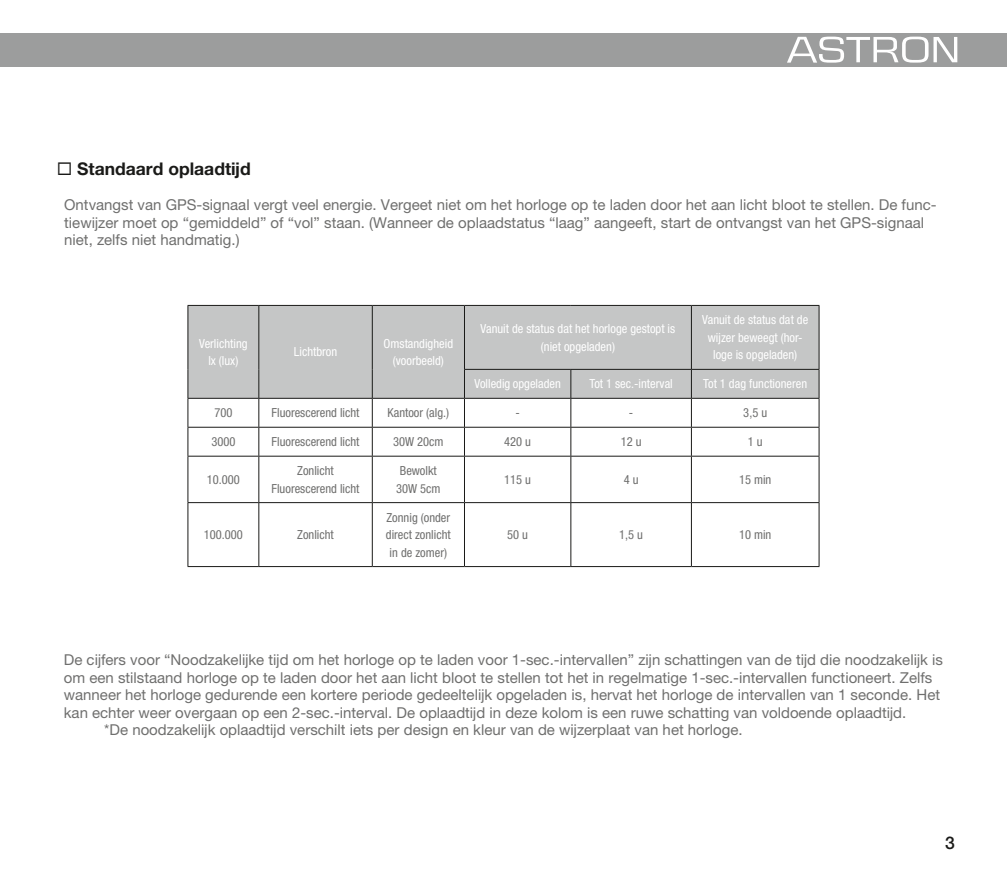
<style>
.page{position:relative;width:1007px;height:872px;background:#fff}
.page>*{position:absolute;margin:0;border:0;box-sizing:border-box;transform-origin:0 0}
.t1{font:700 17.5px "Helvetica Neue LT Pro";color:#1a1a18}
.t2{font:500 17.5px "Helvetica Neue LT Pro";color:#1a1a18}
.t3{font:15px/17.5px "Helvetica Neue LT Pro";color:#6f6f6e}
.t4{font:condensed 12.5px/17.5px "Helvetica Neue LT Pro";color:#fff;text-align:center}
.t5{font:condensed 12.5px/17.5px "Helvetica Neue LT Pro";color:#6f6f6e;text-align:center}
</style>
<div class="page">
<div style="left:0;top:33px;width:1006px;height:33px;background:#9c9d9d"></div>
<svg style="left:787px;top:37px;width:170px;height:26px"></svg>
<div style="left:188px;top:306px;width:630px;height:92px;background:#c5c6c6"></div>
<hr style="left:187px;top:305px;width:72px;height:1px;background:#1a1a18">
<hr style="left:187px;top:306px;width:1px;height:63px;background:#1a1a18">
<hr style="left:259px;top:305px;width:113px;height:1px;background:#1a1a18">
<hr style="left:258px;top:306px;width:1px;height:63px;background:#1a1a18">
<hr style="left:372px;top:305px;width:92px;height:1px;background:#1a1a18">
<hr style="left:372px;top:306px;width:1px;height:63px;background:#1a1a18">
<hr style="left:464px;top:305px;width:106px;height:1px;background:#1a1a18">
<hr style="left:464px;top:306px;width:1px;height:63px;background:#1a1a18">
<hr style="left:570px;top:305px;width:121px;height:1px;background:#1a1a18">
<hr style="left:691px;top:305px;width:128px;height:1px;background:#1a1a18">
<hr style="left:691px;top:306px;width:1px;height:63px;background:#1a1a18">
<hr style="left:818px;top:306px;width:1px;height:63px;background:#1a1a18">
<hr style="left:464px;top:369px;width:106px;height:1px;background:#1a1a18">
<hr style="left:570px;top:369px;width:121px;height:1px;background:#1a1a18">
<hr style="left:691px;top:369px;width:128px;height:1px;background:#1a1a18">
<hr style="left:187px;top:398px;width:72px;height:1px;background:#1a1a18">
<hr style="left:259px;top:398px;width:113px;height:1px;background:#1a1a18">
<hr style="left:372px;top:398px;width:92px;height:1px;background:#1a1a18">
<hr style="left:464px;top:398px;width:106px;height:1px;background:#1a1a18">
<hr style="left:570px;top:398px;width:121px;height:1px;background:#1a1a18">
<hr style="left:691px;top:398px;width:128px;height:1px;background:#1a1a18">
<hr style="left:187px;top:427px;width:72px;height:1px;background:#1a1a18">
<svg style="left:187px;top:369px;width:1px;height:87px"></svg>
<hr style="left:259px;top:427px;width:113px;height:1px;background:#1a1a18">
<svg style="left:258px;top:369px;width:1px;height:87px"></svg>
<hr style="left:372px;top:427px;width:92px;height:1px;background:#1a1a18">
<svg style="left:372px;top:369px;width:1px;height:87px"></svg>
<hr style="left:464px;top:427px;width:106px;height:1px;background:#1a1a18">
<svg style="left:464px;top:370px;width:1px;height:86px"></svg>
<hr style="left:570px;top:427px;width:121px;height:1px;background:#1a1a18">
<svg style="left:570px;top:370px;width:1px;height:86px"></svg>
<hr style="left:691px;top:427px;width:128px;height:1px;background:#1a1a18">
<svg style="left:691px;top:370px;width:1px;height:86px"></svg>
<svg style="left:818px;top:370px;width:1px;height:86px"></svg>
<hr style="left:187px;top:456px;width:72px;height:1px;background:#1a1a18">
<hr style="left:187px;top:456px;width:1px;height:46px;background:#1a1a18">
<hr style="left:259px;top:456px;width:113px;height:1px;background:#1a1a18">
<hr style="left:258px;top:456px;width:1px;height:46px;background:#1a1a18">
<hr style="left:372px;top:456px;width:92px;height:1px;background:#1a1a18">
<hr style="left:372px;top:456px;width:1px;height:46px;background:#1a1a18">
<hr style="left:464px;top:456px;width:106px;height:1px;background:#1a1a18">
<hr style="left:464px;top:456px;width:1px;height:46px;background:#1a1a18">
<hr style="left:570px;top:456px;width:121px;height:1px;background:#1a1a18">
<hr style="left:570px;top:456px;width:1px;height:46px;background:#1a1a18">
<hr style="left:691px;top:456px;width:128px;height:1px;background:#1a1a18">
<hr style="left:691px;top:456px;width:1px;height:46px;background:#1a1a18">
<hr style="left:818px;top:456px;width:1px;height:46px;background:#1a1a18">
<hr style="left:187px;top:502px;width:72px;height:1px;background:#1a1a18">
<hr style="left:187px;top:503px;width:1px;height:63px;background:#1a1a18">
<hr style="left:259px;top:502px;width:113px;height:1px;background:#1a1a18">
<hr style="left:258px;top:503px;width:1px;height:63px;background:#1a1a18">
<hr style="left:372px;top:502px;width:92px;height:1px;background:#1a1a18">
<hr style="left:372px;top:503px;width:1px;height:63px;background:#1a1a18">
<hr style="left:464px;top:502px;width:106px;height:1px;background:#1a1a18">
<hr style="left:464px;top:503px;width:1px;height:63px;background:#1a1a18">
<hr style="left:570px;top:502px;width:121px;height:1px;background:#1a1a18">
<hr style="left:570px;top:503px;width:1px;height:63px;background:#1a1a18">
<hr style="left:691px;top:502px;width:128px;height:1px;background:#1a1a18">
<hr style="left:691px;top:503px;width:1px;height:63px;background:#1a1a18">
<hr style="left:818px;top:503px;width:1px;height:63px;background:#1a1a18">
<hr style="left:187px;top:566px;width:72px;height:1px;background:#1a1a18">
<hr style="left:259px;top:566px;width:113px;height:1px;background:#1a1a18">
<hr style="left:372px;top:566px;width:92px;height:1px;background:#1a1a18">
<hr style="left:464px;top:566px;width:106px;height:1px;background:#1a1a18">
<hr style="left:570px;top:566px;width:121px;height:1px;background:#1a1a18">
<hr style="left:691px;top:566px;width:128px;height:1px;background:#1a1a18">
<p class="t1" style="left:57px;top:158px;width:196px">◻ Standaard oplaadtijd</p>
<p class="t3" style="left:64px;top:196px;width:873px">Ontvangst van GPS-signaal vergt veel energie. Vergeet niet om het horloge op te laden door het aan licht bloot te stellen. De func&shy;tiewijzer moet op “gemiddeld” of “vol” staan. (Wanneer de oplaadstatus “laag” aangeeft, start de ontvangst van het GPS-signaal niet, zelfs niet handmatig.)</p>
<p class="t4" style="left:199px;top:334px;width:50px">Verlichting lx (lux)</p>
<p class="t4" style="left:294px;top:343px;width:45px">Lichtbron</p>
<p class="t4" style="left:383px;top:334px;width:71px">Omstandigheid (voorbeeld)</p>
<p class="t4" style="left:480px;top:320px;width:196px">Vanuit de status dat het horloge gestopt is (niet opgeladen)</p>
<p class="t4" style="left:702px;top:311px;width:107px">Vanuit de status dat de wijzer beweegt (hor&shy;loge is opgeladen)</p>
<p class="t4" style="left:474px;top:375px;width:88px">Volledig opgeladen</p>
<p class="t4" style="left:589px;top:375px;width:85px">Tot 1 sec.-interval</p>
<p class="t4" style="left:703px;top:375px;width:105px">Tot 1 dag functioneren</p>
<p class="t5" style="left:214px;top:404px;width:20px">700</p>
<p class="t5" style="left:271px;top:404px;width:89px">Fluorescerend licht</p>
<p class="t5" style="left:387px;top:404px;width:63px">Kantoor (alg.)</p>
<p class="t5" style="left:515px;top:404px;width:6px">-</p>
<p class="t5" style="left:628px;top:404px;width:6px">-</p>
<p class="t5" style="left:743px;top:404px;width:25px">3,5 u</p>
<p class="t5" style="left:211px;top:433px;width:25px">3000</p>
<p class="t5" style="left:271px;top:433px;width:89px">Fluorescerend licht</p>
<p class="t5" style="left:393px;top:433px;width:52px">30W 20cm</p>
<p class="t5" style="left:504px;top:433px;width:28px">420 u</p>
<p class="t5" style="left:620px;top:433px;width:22px">12 u</p>
<p class="t5" style="left:747px;top:433px;width:16px">1 u</p>
<p class="t5" style="left:207px;top:470px;width:34px">10.000</p>
<p class="t5" style="left:271px;top:462px;width:89px">Zonlicht<br>Fluorescerend licht</p>
<p class="t5" style="left:396px;top:462px;width:46px;text-align:left">Bewolkt<br>30W 5cm</p>
<p class="t5" style="left:504px;top:470px;width:28px">115 u</p>
<p class="t5" style="left:623px;top:470px;width:16px">4 u</p>
<p class="t5" style="left:739px;top:470px;width:34px">15 min</p>
<p class="t5" style="left:204px;top:526px;width:40px">100.000</p>
<p class="t5" style="left:297px;top:526px;width:38px">Zonlicht</p>
<p class="t5" style="left:386px;top:508px;width:66px;text-align:justify">Zonnig (onder direct zonlicht in de zomer)</p>
<p class="t5" style="left:507px;top:526px;width:22px">50 u</p>
<p class="t5" style="left:619px;top:526px;width:25px">1,5 u</p>
<p class="t5" style="left:739px;top:526px;width:34px">10 min</p>
<p class="t3" style="left:64px;top:651px;width:880px">De cijfers voor “Noodzakelijke tijd om het horloge op te laden voor 1-sec.-intervallen” zijn schattingen van de tijd die noodzakelijk is</p>
<p class="t3" style="left:64px;top:668px;width:869px">om een stilstaand horloge op te laden door het aan licht bloot te stellen tot het in regelmatige 1-sec.-intervallen functioneert. Zelfs</p>
<p class="t3" style="left:64px;top:686px;width:877px">wanneer het horloge gedurende een kortere periode gedeeltelijk opgeladen is, hervat het horloge de intervallen van 1 seconde. Het</p>
<p class="t3" style="left:64px;top:703px;width:843px">kan echter weer overgaan op een 2-sec.-interval. De oplaadtijd in deze kolom is een ruwe schatting van voldoende oplaadtijd.</p>
<p class="t3" style="left:104px;top:721px;width:640px">*De noodzakelijk oplaadtijd verschilt iets per design en kleur van de wijzerplaat van het horloge.</p>
<p class="t2" style="left:944px;top:832px;width:11px">3</p>
</div>
